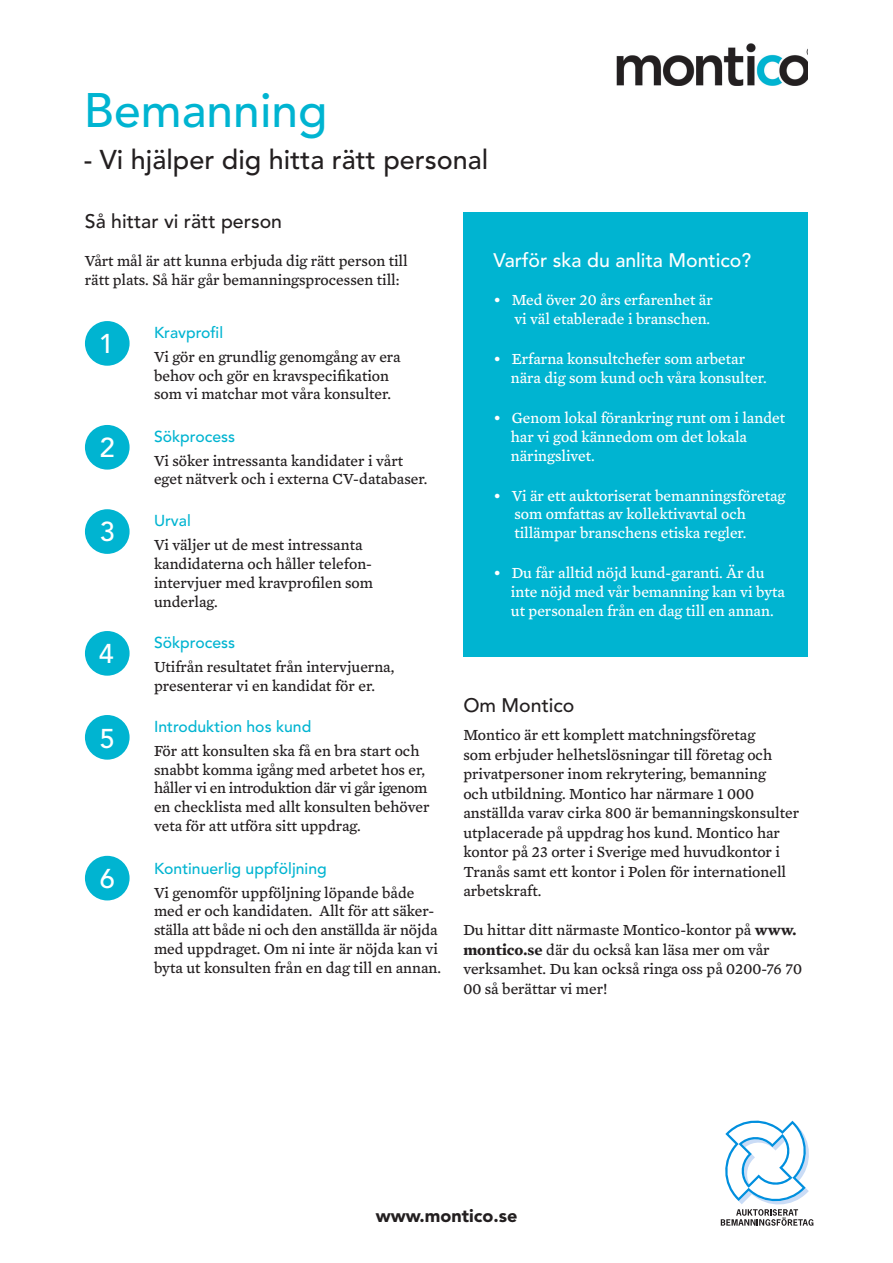
<style>
.page{position:relative;width:893px;height:1263px;background:#fff}
.page>*{position:absolute;margin:0;border:0;box-sizing:border-box;transform-origin:0 0}
.t1{font:500 48px "Avenir LT Std";color:#00b4d1}
.t2{font:500 27px "Avenir LT Std";color:#231f20}
.t3{font:500 27px "Avenir LT Std";color:#fff}
.t4{font:500 19.5px "Avenir LT Std";color:#231f20}
.t5{font:500 19.5px "Avenir LT Std";color:#fff}
.t6{font:900 18px "Avenir LT Std";color:#231f20}
.t7{font:15.75px/19.5px "Mercury Text G4";color:#231f20}
.t8{font:15.75px/18.9px "Mercury Text G4";color:#fff}
.t9{font:500 15.75px "Avenir LT Std";color:#00b4d1}
.s1{font-weight:700}
</style>
<div class="page">
<div style="left:463px;top:213px;width:345px;height:444px;background:#00b4d1"></div>
<svg style="left:721px;top:1120px;width:92px;height:106px"></svg>
<div style="left:85px;top:321px;width:45px;height:45px;background:#00b4d1;border-radius:50%"></div>
<div style="left:85px;top:425px;width:45px;height:45px;background:#00b4d1;border-radius:50%"></div>
<div style="left:85px;top:631px;width:45px;height:45px;background:#00b4d1;border-radius:50%"></div>
<div style="left:85px;top:856px;width:45px;height:44px;background:#00b4d1;border-radius:50%"></div>
<div style="left:85px;top:509px;width:45px;height:45px;background:#00b4d1;border-radius:50%"></div>
<div style="left:85px;top:715px;width:45px;height:45px;background:#00b4d1;border-radius:50%"></div>
<img style="left:616px;top:44px;width:191px;height:41px">
<p class="t1" style="left:84px;top:82px;width:245px">Bemanning</p>
<p class="t2" style="left:84px;top:144px;width:406px">- Vi hjälper dig hitta rätt personal</p>
<p class="t4" style="left:85px;top:210px;width:199px">Så hittar vi rätt person</p>
<p class="t7" style="left:85px;top:250px;width:324px">Vårt mål är att kunna erbjuda dig rätt person till</p>
<p class="t7" style="left:85px;top:269px;width:316px">rätt plats. Så här går bemanningsprocessen till:</p>
<p class="t3" style="left:99px;top:328px;width:17px">1</p>
<p class="t3" style="left:100px;top:432px;width:17px">2</p>
<p class="t3" style="left:100px;top:516px;width:17px">3</p>
<p class="t3" style="left:99px;top:638px;width:17px">4</p>
<p class="t3" style="left:100px;top:723px;width:17px">5</p>
<p class="t3" style="left:100px;top:863px;width:17px">6</p>
<p class="t9" style="left:154px;top:324px;width:71px">Kravprofil</p>
<p class="t7" style="left:154px;top:346px;width:248px">Vi gör en grundlig genomgång av era</p>
<p class="t7" style="left:154px;top:365px;width:237px">behov och gör en kravspecifikation</p>
<p class="t7" style="left:154px;top:384px;width:239px">som vi matchar mot våra konsulter.</p>
<p class="t9" style="left:154px;top:428px;width:83px">Sökprocess</p>
<p class="t7" style="left:154px;top:450px;width:251px">Vi söker intressanta kandidater i vårt</p>
<p class="t7" style="left:154px;top:469px;width:275px">eget nätverk och i externa CV-databaser.</p>
<p class="t9" style="left:154px;top:512px;width:38px">Urval</p>
<p class="t7" style="left:154px;top:534px;width:210px">Vi väljer ut de mest intressanta</p>
<p class="t7" style="left:154px;top:553px;width:219px">kandidaterna och håller telefon-</p>
<p class="t7" style="left:154px;top:572px;width:221px">intervjuer med kravprofilen som</p>
<p class="t7" style="left:154px;top:591px;width:65px">underlag.</p>
<p class="t9" style="left:154px;top:634px;width:83px">Sökprocess</p>
<p class="t7" style="left:154px;top:656px;width:242px">Utifrån resultatet från intervjuerna,</p>
<p class="t7" style="left:154px;top:675px;width:222px">presenterar vi en kandidat för er.</p>
<p class="t9" style="left:154px;top:718px;width:159px">Introduktion hos kund</p>
<p class="t7" style="left:154px;top:740px;width:277px;line-height:18.9px">För att konsulten ska få en bra start och snabbt komma igång med arbetet hos er, håller vi en introduktion där vi går igenom en checklista med allt konsulten behöver veta för att utföra sitt uppdrag.</p>
<p class="t9" style="left:154px;top:859px;width:174px">Kontinuerlig uppföljning</p>
<p class="t7" style="left:154px;top:882px;width:289px;line-height:18.9px">Vi genomför uppföljning löpande både med er och kandidaten. Allt för att säker&shy;ställa att både ni och den anställda är nöjda med uppdraget. Om ni inte är nöjda kan vi byta ut konsulten från en dag till en annan.</p>
<p class="t5" style="left:494px;top:249px;width:259px">Varför ska du anlita Montico?</p>
<p class="t8" style="left:494px;top:290px;width:221px">• Med över 20 års erfarenhet är</p>
<p class="t8" style="left:514px;top:309px;width:197px">vi väl etablerade i branschen.</p>
<p class="t8" style="left:494px;top:348px;width:253px">• Erfarna konsultchefer som arbetar</p>
<p class="t8" style="left:511px;top:367px;width:257px">nära dig som kund och våra konsulter.</p>
<p class="t8" style="left:511px;top:407px;width:276px;text-indent:-17px">• Genom lokal förankring runt om i landet har vi god kännedom om det lokala näringslivet.</p>
<p class="t8" style="left:494px;top:485px;width:293px">• Vi är ett auktoriserat bemanningsföretag</p>
<p class="t8" style="left:514px;top:504px;width:233px">som omfattas av kollektivavtal och</p>
<p class="t8" style="left:514px;top:523px;width:234px">tillämpar branschens etiska regler.</p>
<p class="t8" style="left:494px;top:563px;width:272px">• Du får alltid nöjd kund-garanti. Är du</p>
<p class="t8" style="left:511px;top:582px;width:276px">inte nöjd med vår bemanning kan vi byta</p>
<p class="t8" style="left:511px;top:600px;width:264px">ut personalen från en dag till en annan.</p>
<p class="t4" style="left:463px;top:694px;width:113px">Om Montico</p>
<p class="t7" style="left:463px;top:724px;width:337px">Montico är ett komplett matchningsföretag<br>som erbjuder helhetslösningar till företag och privatpersoner inom rekrytering, bemanning<br>och utbildning. Montico har närmare 1 000 anställda varav cirka 800 är bemanningskonsulter utplacerade på uppdrag hos kund. Montico har kontor på 23 orter i Sverige med huvudkontor i Tranås samt ett kontor i Polen för internationell arbetskraft.</p>
<p class="t7" style="left:463px;top:919px;width:340px">Du hittar ditt närmaste Montico-kontor på <span class="s1">www. montico.se</span> där du också kan läsa mer om vår verksamhet. Du kan också ringa oss på 0200-76 70<br>00 så berättar vi mer!</p>
<p class="t6" style="left:376px;top:1205px;width:143px">www.montico.se</p>
</div>
